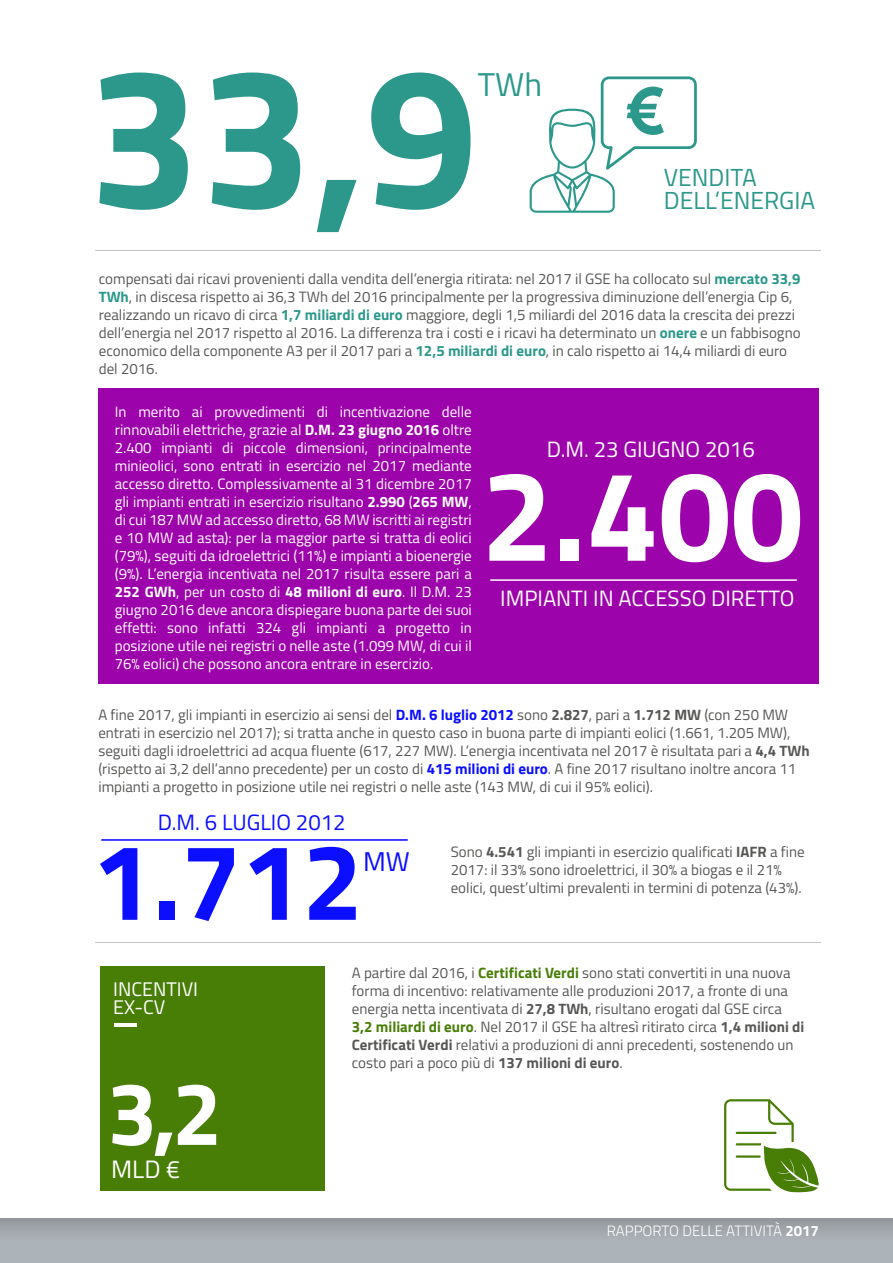
<style>
.page{position:relative;width:893px;height:1263px;background:#fff}
.page>*{position:absolute;margin:0;border:0;box-sizing:border-box;transform-origin:0 0}
.t1{font:700 200.7px "Titillium";color:#2b988b}
.t2{font:700 129px "Titillium";color:#fff}
.t3{font:700 108.6px "Titillium";color:#0b0eff}
.t4{font:700 89.55px "Titillium";color:#fff}
.t5{font:33px "Titillium";color:#2b988b}
.t6{font:27.15px "Titillium";color:#0b0eff}
.t7{font:25.2px "Titillium";color:#fff}
.t8{font:24.6px/22.5px "Titillium";color:#2b988b}
.t9{font:22.2px "Titillium";color:#fff}
.t10{font:22.2px "Titillium";color:#0b0eff}
.t11{font:19.8px/18px "Titillium";color:#fff}
.t12{font:15px/18px "Titillium";color:#575756}
.t13{font:15px/18px "Titillium";color:#fff;text-align:justify}
.t14{font:300 15px "Titillium";color:#fff}
.s1{font-weight:700;color:#2b988b}
.s2{font-weight:700}
.s3{font-weight:700;color:#0b0eff}
.s4{font-weight:700;color:#487d06}
</style>
<div class="page">
<div style="left:98px;top:388px;width:721px;height:296px;background:#9d03ab"></div>
<hr style="left:95px;top:250px;width:726px;height:1px;background:#c2c2c2">
<hr style="left:95px;top:942px;width:726px;height:1px;background:#c2c2c2">
<hr style="left:490px;top:579px;width:307px;height:2px;background:#fff">
<hr style="left:101px;top:839px;width:307px;height:2px;background:#0b0eff">
<div style="left:101px;top:966px;width:224px;height:224px;background:#487d06"></div>
<hr style="left:115px;top:1023px;width:22px;height:4px;background:#fff">
<div style="left:0;top:1219px;width:893px;height:44px;background:linear-gradient(to bottom,#9ba0a5,#b1b9bf)"></div>
<svg style="left:530px;top:76px;width:167px;height:137px"></svg>
<svg style="left:724px;top:1099px;width:95px;height:93px"></svg>
<h1 class="t1" style="left:88px;top:-16px;width:391px">33,9</h1>
<h3 class="t5" style="left:478px;top:60px;width:66px">TWh</h3>
<h3 class="t8" style="left:664px;top:165px;width:153px">VENDITA<br>DELL’ENERGIA</h3>
<p class="t12" style="left:99px;top:269px;width:703px">compensati dai ricavi provenienti dalla vendita dell’energia ritirata: nel 2017 il GSE ha collocato sul <span class="s1">mercato 33,9<br>TWh</span>, in discesa rispetto ai 36,3 TWh del 2016 principalmente per la progressiva diminuzione dell’energia Cip 6, realizzando un ricavo di circa <span class="s1">1,7 miliardi di euro</span> maggiore, degli 1,5 miliardi del 2016 data la crescita dei prezzi dell’energia nel 2017 rispetto al 2016. La differenza tra i costi e i ricavi ha determinato un <span class="s1">onere</span> e un fabbisogno economico della componente A3 per il 2017 pari a <span class="s1">12,5 miliardi di euro</span>, in calo rispetto ai 14,4 miliardi di euro del 2016.</p>
<p class="t13" style="left:115px;top:402px;width:359px">In merito ai provvedimenti di incentivazione delle rinnovabili elettriche, grazie al <span class="s2">D.M. 23 giugno 2016</span> oltre 2.400 impianti di piccole dimensioni, principalmente minieolici, sono entrati in esercizio nel 2017 mediante accesso diretto. Complessivamente al 31 dicembre 2017 gli impianti entrati in esercizio risultano <span class="s2">2.990</span> (<span class="s2">265 MW</span>, di cui 187 MW ad accesso diretto, 68 MW iscritti ai registri e 10 MW ad asta): per la maggior parte si tratta di eolici (79%), seguiti da idroelettrici (11%) e impianti a bioenergie (9%). L’energia incentivata nel 2017 risulta essere pari a <span class="s2">252 GWh</span>, per un costo di <span class="s2">48 milioni di euro</span>. Il D.M. 23 giugno 2016 deve ancora dispiegare buona parte dei suoi effetti: sono infatti 324 gli impianti a progetto in posizione utile nei registri o nelle aste (1.099 MW, di cui il 76% eolici) che possono ancora entrare in esercizio.</p>
<p class="t12" style="left:98px;top:705px;width:713px">A fine 2017, gli impianti in esercizio ai sensi del <span class="s3">D.M. 6 luglio 2012</span> sono <span class="s2">2.827</span>, pari a <span class="s2">1.712 MW</span> (con 250 MW entrati in esercizio nel 2017); si tratta anche in questo caso in buona parte di impianti eolici (1.661, 1.205 MW), seguiti dagli idroelettrici ad acqua fluente (617, 227 MW). L’energia incentivata nel 2017 è risultata pari a <span class="s2">4,4 TWh </span>(rispetto ai 3,2 dell’anno precedente) per un costo di <span class="s3">415 milioni di euro</span>. A fine 2017 risultano inoltre ancora 11 impianti a progetto in posizione utile nei registri o nelle aste (143 MW, di cui il 95% eolici).</p>
<h3 class="t9" style="left:547px;top:433px;width:210px">D.M. 23 GIUGNO 2016</h3>
<h2 class="t2" style="left:481px;top:417px;width:324px">2.400</h2>
<h3 class="t9" style="left:500px;top:582px;width:296px">IMPIANTI IN ACCESSO DIRETTO</h3>
<h3 class="t10" style="left:158px;top:806px;width:189px">D.M. 6 LUGLIO 2012</h3>
<h3 class="t3" style="left:92px;top:799px;width:273px">1.712</h3>
<h3 class="t6" style="left:363px;top:841px;width:48px">MW</h3>
<p class="t12" style="left:451px;top:842px;width:356px">Sono <span class="s2">4.541</span> gli impianti in esercizio qualificati <span class="s2">IAFR</span> a fine<br>2017: il 33% sono idroelettrici, il 30% a biogas e il 21% eolici, quest’ultimi prevalenti in termini di potenza (43%).</p>
<h3 class="t11" style="left:113px;top:979px;width:86px">INCENTIVI<br>EX-CV</h3>
<h3 class="t4" style="left:107px;top:1045px;width:116px">3,2</h3>
<h3 class="t7" style="left:111px;top:1151px;width:71px">MLD €</h3>
<p class="t12" style="left:352px;top:963px;width:454px">A partire dal 2016, i <span class="s4">Certificati Verdi</span> sono stati convertiti in una nuova forma di incentivo: relativamente alle produzioni 2017, a fronte di una energia netta incentivata di <span class="s2">27,8 TWh</span>, risultano erogati dal GSE circa <span class="s4">3,2 miliardi di euro</span>. Nel 2017 il GSE ha altresì ritirato circa <span class="s2">1,4 milioni di Certificati Verdi</span> relativi a produzioni di anni precedenti, sostenendo un costo pari a poco più di <span class="s2">137 milioni di euro</span>.</p>
<p class="t14" style="left:607px;top:1220px;width:214px">RAPPORTO DELLE ATTIVITÀ <span class="s2">2017</span></p>
</div>
